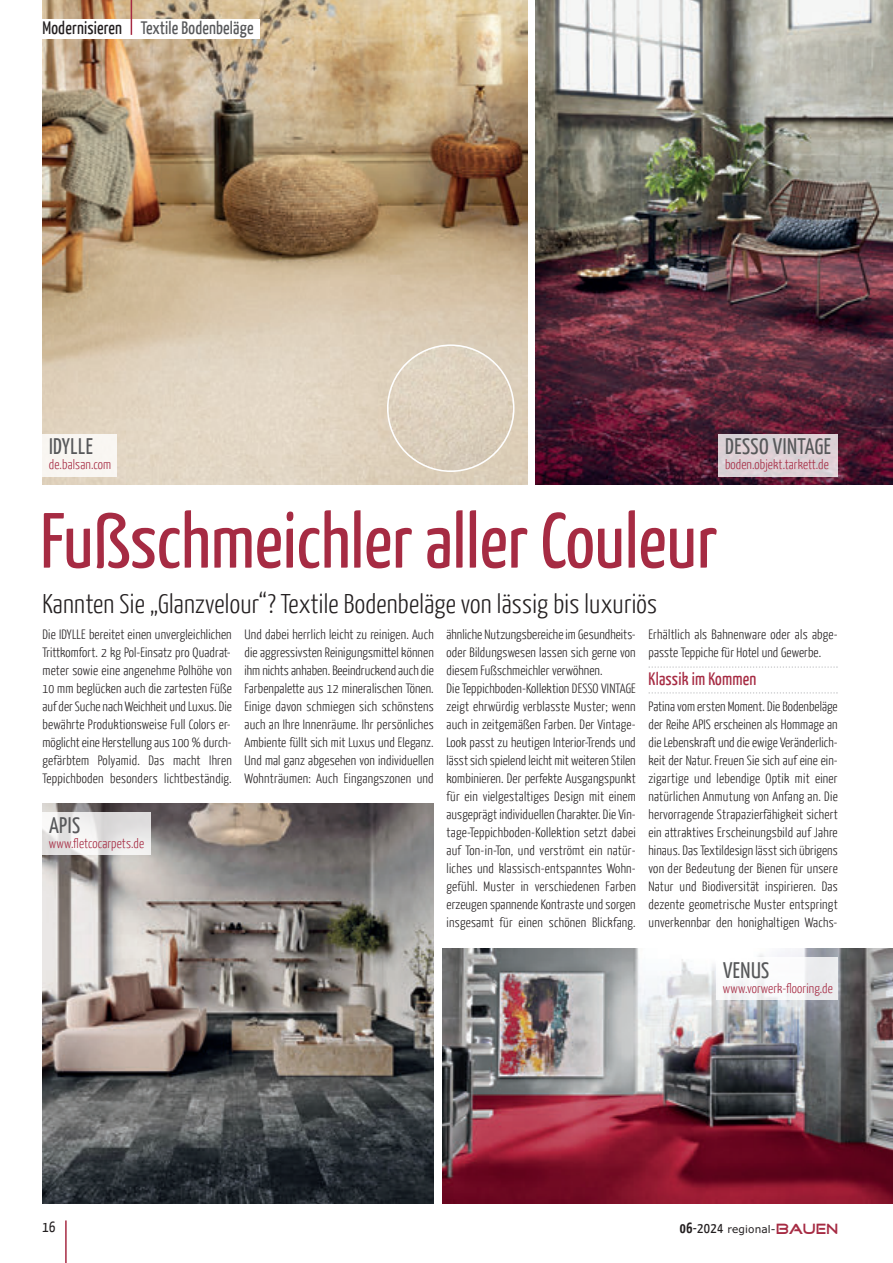
<style>
.page{position:relative;width:893px;height:1263px;background:#fff}
.page>*{position:absolute;margin:0;border:0;box-sizing:border-box;transform-origin:0 0}
.t1{font:78px "Yanone Kaffeesatz";color:#a62b43}
.t2{font:300 27px "Yanone Kaffeesatz";letter-spacing:.01em;color:#231f20}
.t3{font:22.5px "Yanone Kaffeesatz";letter-spacing:.02em;color:#57585a}
.t4{font:18px "Yanone Kaffeesatz";letter-spacing:.01em;color:#57585a}
.t5{font:18px "Yanone Kaffeesatz";letter-spacing:.01em;color:#a62b43}
.t6{font:15px "Yanone Kaffeesatz";color:#231f20}
.t7{font:300 13.5px/18px "Yanone Kaffeesatz";letter-spacing:.02em;color:#231f20;text-align:justify}
.t8{font:300 13.5px "Yanone Kaffeesatz";letter-spacing:.01em;color:#a62b43}
.t9{font:10.5px "XBOX360";letter-spacing:.01em;color:#231f20}
.s1{color:#231f20}
.s2{font-family:"Yanone Kaffeesatz";font-weight:700;font-size:15px}
.s3{font-family:"Yanone Kaffeesatz";font-size:15px}
.s4{font-family:"Good Times";font-size:15px;color:#a62b43}
</style>
<div class="page">
<img style="left:43px;top:0;width:484px;height:485px">
<img style="left:536px;top:0;width:357px;height:485px">
<svg style="left:648px;top:666px;width:190px;height:2px"></svg>
<svg style="left:648px;top:692px;width:190px;height:2px"></svg>
<img style="left:43px;top:804px;width:391px;height:399px">
<img style="left:442px;top:948px;width:451px;height:255px">
<svg style="left:892px;top:19px;width:1px;height:19px"></svg>
<div style="left:0;top:19px;width:259px;height:19px;background:#fff"></div>
<hr style="left:131px;top:0;width:1px;height:35px;background:#a62b43">
<svg style="left:387px;top:344px;width:127px;height:128px"></svg>
<div style="left:43px;top:434px;width:74px;height:42px;background:#f9f6f2"></div>
<div style="left:719px;top:434px;width:119px;height:42px;background:#ddd0d5"></div>
<div style="left:43px;top:812px;width:108px;height:43px;background:#fff;opacity:.8"></div>
<div style="left:716px;top:957px;width:122px;height:42px;background:#fff;opacity:.8"></div>
<hr style="left:65px;top:1220px;width:2px;height:43px;background:#a62b43">
<p class="t4" style="left:43px;top:17px;width:212px"><span class="s1">Modernisieren</span> Textile Bodenbeläge</p>
<p class="t3" style="left:49px;top:433px;width:45px">IDYLLE</p>
<p class="t8" style="left:49px;top:456px;width:64px">de.balsan.com</p>
<p class="t3" style="left:725px;top:433px;width:107px">DESSO VINTAGE</p>
<p class="t8" style="left:725px;top:456px;width:105px">boden.objekt.tarkett.de</p>
<p class="t1" style="left:40px;top:493px;width:679px">Fußschmeichler aller Couleur</p>
<p class="t2" style="left:43px;top:587px;width:616px">Kannten Sie „Glanzvelour“? Textile Bodenbeläge von lässig bis luxuriös</p>
<p class="t7" style="left:43px;top:625px;width:191px">Die IDYLLE bereitet einen unvergleichlichen Trittkomfort. 2 kg Pol-Einsatz pro Quadrat&shy;meter sowie eine angenehme Polhöhe von 10 mm beglücken auch die zartesten Füße auf der Suche nach Weichheit und Luxus. Die bewährte Produktionsweise Full Colors er&shy;möglicht eine Herstellung aus 100 % durch&shy;gefärbtem Polyamid. Das macht Ihren Teppichboden besonders lichtbeständig.</p>
<p class="t7" style="left:244px;top:625px;width:191px">Und dabei herrlich leicht zu reinigen. Auch die aggressivsten Reinigungsmittel können ihm nichts anhaben. Beeindruckend auch die Farbenpalette aus 12 mineralischen Tönen.<br>Einige davon schmiegen sich schönstens auch an Ihre Innenräume. Ihr persönliches Ambiente füllt sich mit Luxus und Eleganz.<br>Und mal ganz abgesehen von individuellen Wohnträumen: Auch Eingangszonen und</p>
<p class="t7" style="left:446px;top:625px;width:191px">ähnliche Nutzungsbereiche im Gesundheits&shy;oder Bildungswesen lassen sich gerne von diesem Fußschmeichler verwöhnen.</p>
<p class="t7" style="left:446px;top:679px;width:191px">Die Teppichboden-Kollektion DESSO VINTAGE zeigt ehrwürdig verblasste Muster; wenn auch in zeitgemäßen Farben. Der Vintage-Look passt zu heutigen Interior-Trends und lässt sich spielend leicht mit weiteren Stilen kombinieren. Der perfekte Ausgangspunkt für ein vielgestaltiges Design mit einem ausgeprägt individuellen Charakter. Die Vin&shy;tage-Teppichboden-Kollektion setzt dabei auf Ton-in-Ton, und verströmt ein natür - liches und klassisch-entspanntes Wohn&shy;gefühl. Muster in verschiedenen Farben erzeugen spannende Kontraste und sorgen insgesamt für einen schönen Blickfang.</p>
<p class="t3" style="left:49px;top:811px;width:33px">APIS</p>
<p class="t8" style="left:49px;top:835px;width:97px">www.fletcocarpets.de</p>
<p class="t7" style="left:648px;top:625px;width:191px">Erhältlich als Bahnenware oder als abge&shy;passte Teppiche für Hotel und Gewerbe.</p>
<p class="t5" style="left:648px;top:668px;width:109px">Klassik im Kommen</p>
<p class="t7" style="left:648px;top:697px;width:191px">Patina vom ersten Moment. Die Bodenbeläge der Reihe APIS erscheinen als Hommage an die Lebenskraft und die ewige Veränderlich&shy;keit der Natur. Freuen Sie sich auf eine ein&shy;zigartige und lebendige Optik mit einer natürlichen Anmutung von Anfang an. Die hervorragende Strapazierfähigkeit sichert ein attraktives Erscheinungsbild auf Jahre hinaus. Das Textildesign lässt sich übrigens von der Bedeutung der Bienen für unsere Natur und Biodiversität inspirieren. Das dezente geometrische Muster entspringt unverkennbar den honighaltigen Wachs-</p>
<p class="t3" style="left:723px;top:956px;width:48px">VENUS</p>
<p class="t8" style="left:723px;top:979px;width:111px">www.vorwerk-flooring.de</p>
<p class="t6" style="left:43px;top:1217px;width:14px">16</p>
<p class="t9" style="left:680px;top:1225px;width:160px"><span class="s2">06</span><span class="s3">-2024</span> regional-<span class="s4">BAUEN</span></p>
</div>
